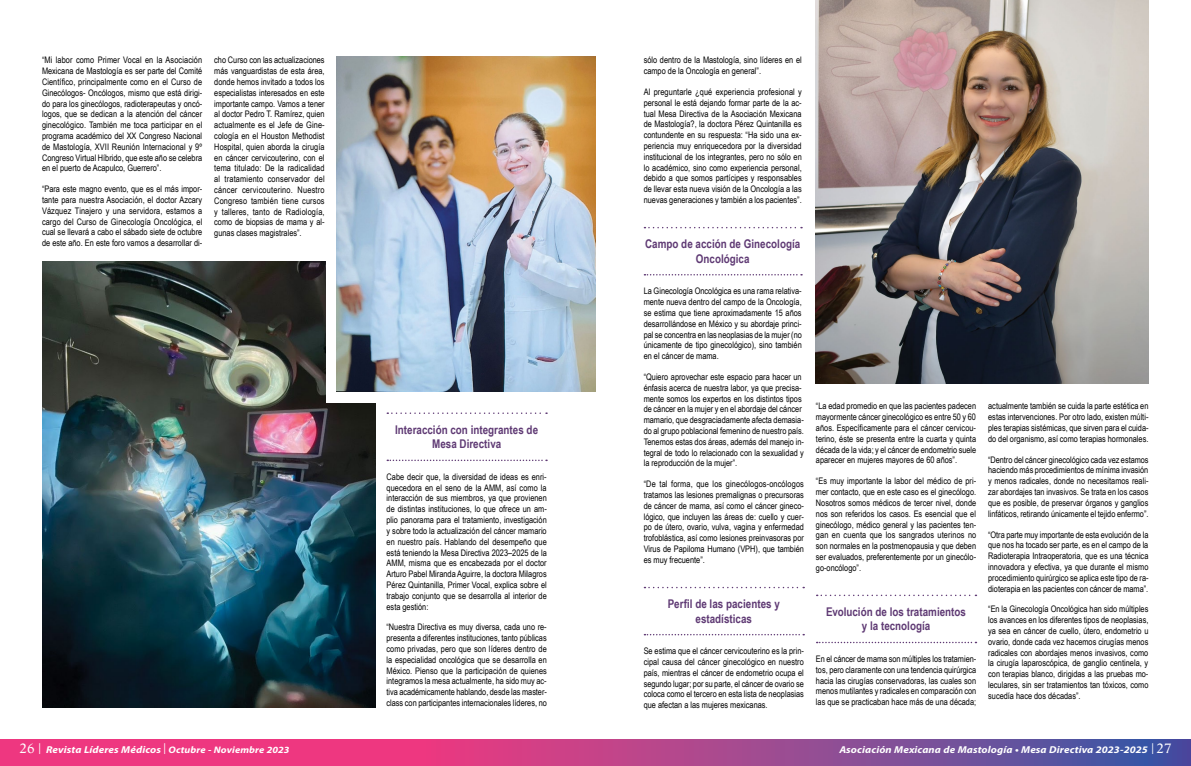
<style>
.page{position:relative;width:1191px;height:766px;background:#fff}
.page>*{position:absolute;margin:0;border:0;box-sizing:border-box;transform-origin:0 0}
.t1{font:700 12px/14.4px "Arial Narrow";color:#5f3a74;text-align:center}
.t2{font:italic 700 10px "Myriad Pro";letter-spacing:.01em;color:#fff;scale:1.1 1}
.t3{font:9px/10.8px "Arial Narrow";color:#000;text-align:justify}
.s1{font-family:"New Aster";font-weight:400;font-style:normal;font-size:13.7px}
.s2{font-family:"Interstate";font-weight:300;font-style:normal;font-stretch:condensed;font-size:11px}
.s3{font-size:9.5px}
</style>
<div class="page">
<svg style="left:0;top:739px;width:1191px;height:26px;background:#b3438c"></svg>
<svg style="left:387px;top:412px;width:160px;height:2px"></svg>
<svg style="left:387px;top:459px;width:160px;height:2px"></svg>
<img style="left:43px;top:261px;width:332px;height:446px">
<svg style="left:644px;top:227px;width:158px;height:1px"></svg>
<svg style="left:644px;top:274px;width:158px;height:1px"></svg>
<svg style="left:644px;top:586px;width:160px;height:2px"></svg>
<svg style="left:644px;top:633px;width:160px;height:2px"></svg>
<svg style="left:816px;top:594px;width:160px;height:2px"></svg>
<svg style="left:816px;top:641px;width:160px;height:2px"></svg>
<img style="left:816px;top:0;width:332px;height:383px">
<div style="left:326px;top:241px;width:77px;height:162px;background:#fff"></div>
<img style="left:336px;top:57px;width:260px;height:334px">
<p class="t3" style="left:42px;top:54px;width:162px">“Mi labor como Primer Vocal en la Asociación Mexicana de Mastología es ser parte del Comité Científico, principalmente como en el Curso de Ginecólogos- Oncólogos, mismo que está dirigi&shy;do para los ginecólogos, radioterapeutas y oncó&shy;logos, que se dedican a la atención del cáncer ginecológico. También me toca participar en el programa académico del XX Congreso Nacional de Mastología, XVII Reunión Internacional y 9º Congreso Virtual Híbrido, que este año se celebra en el puerto de Acapulco, Guerrero”.</p>
<p class="t3" style="left:42px;top:183px;width:162px">“Para este magno evento, que es el más impor&shy;tante para nuestra Asociación, el doctor Azcary Vázquez Tinajero y una servidora, estamos a cargo del Curso de Ginecología Oncológica, el cual se llevará a cabo el sábado siete de octubre de este año. En este foro vamos a desarrollar di-</p>
<p class="t3" style="left:214px;top:54px;width:112px">cho Curso con las actualizaciones más vanguardistas de esta área, donde hemos invitado a todos los especialistas interesados en este importante campo. Vamos a tener al doctor Pedro T. Ramírez, quien actualmente es el Jefe de Gine&shy;cología en el Houston Methodist Hospital, quien aborda la cirugía en cáncer cervicouterino, con el tema titulado: De la radicalidad al tratamiento conservador del cáncer cervicouterino. Nuestro Congreso también tiene cursos y talleres, tanto de Radiología, como de biopsias de mama y al&shy;gunas clases magistrales”.</p>
<h1 class="t1" style="left:395px;top:421px;width:145px">Interacción con integrantes de<br>Mesa Directiva</h1>
<p class="t3" style="left:386px;top:471px;width:162px">Cabe decir que, la diversidad de ideas es enri&shy;quecedora en el seno de la AMM, así como la interacción de sus miembros, ya que provienen de distintas instituciones, lo que ofrece un am&shy;plio panorama para el tratamiento, investigación y sobre todo la actualización del cáncer mamario en nuestro país. Hablando del desempeño que está teniendo la Mesa Directiva 2023–2025 de la AMM, misma que es encabezada por el doctor Arturo Pabel Miranda Aguirre, la doctora Milagros Pérez Quintanilla, Primer Vocal, explica sobre el trabajo conjunto que se desarrolla al interior de esta gestión:</p>
<p class="t3" style="left:386px;top:621px;width:162px">“Nuestra Directiva es muy diversa, cada uno re&shy;presenta a diferentes instituciones, tanto públicas como privadas, pero que son líderes dentro de la especialidad oncológica que se desarrolla en México. Pienso que la participación de quienes integramos la mesa actualmente, ha sido muy ac&shy;tiva académicamente hablando, desde las master&shy;class con participantes internacionales líderes, no</p>
<p class="t3" style="left:643px;top:54px;width:160px">sólo dentro de la Mastología, sino líderes en el campo de la Oncología en general”.</p>
<p class="t3" style="left:643px;top:86px;width:160px">Al preguntarle ¿qué experiencia profesional y personal le está dejando formar parte de la ac&shy;tual Mesa Directiva de la Asociación Mexicana de Mastología?, la doctora Pérez Quintanilla es contundente en su respuesta: “Ha sido una ex&shy;periencia muy enriquecedora por la diversidad institucional de los integrantes, pero no sólo en lo académico, sino como experiencia personal, debido a que somos partícipes y responsables de llevar esta nueva visión de la Oncología a las nuevas generaciones y también a los pacientes”.</p>
<h1 class="t1" style="left:645px;top:236px;width:156px">Campo de acción de Ginecología<br>Oncológica</h1>
<p class="t3" style="left:643px;top:285px;width:160px">La Ginecología Oncológica es una rama relativa&shy;mente nueva dentro del campo de la Oncología, se estima que tiene aproximadamente 15 años desarrollándose en México y su abordaje princi&shy;pal se concentra en las neoplasias de la mujer (no únicamente de tipo ginecológico), sino también en el cáncer de mama.</p>
<p class="t3" style="left:643px;top:371px;width:162px;text-align:left">“Quiero aprovechar este espacio para hacer un énfasis acerca de nuestra labor, ya que precisa&shy;mente somos los expertos en los distintos tipos de cáncer en la mujer y en el abordaje del cáncer mamario, que desgraciadamente afecta demasia&shy;do al grupo poblacional femenino de nuestro país.<br>Tenemos estas dos áreas, además del manejo in&shy;tegral de todo lo relacionado con la sexualidad y la reproducción de la mujer”.</p>
<p class="t3" style="left:643px;top:478px;width:162px">“De tal forma, que los ginecólogos-oncólogos tratamos las lesiones premalignas o precursoras de cáncer de mama, así como el cáncer gineco&shy;lógico, que incluyen las áreas de: cuello y cuer&shy;po de útero, ovario, vulva, vagina y enfermedad trofoblástica, así como lesiones preinvasoras por Virus de Papiloma Humano (VPH), que también es muy frecuente”.</p>
<h1 class="t1" style="left:668px;top:596px;width:114px">Perfil de las pacientes y estadísticas</h1>
<p class="t3" style="left:643px;top:645px;width:162px">Se estima que el cáncer cervicouterino es la prin&shy;cipal causa del cáncer ginecológico en nuestro país, mientras el cáncer de endometrio ocupa el segundo lugar; por su parte, el cáncer de ovario se coloca como el tercero en esta lista de neoplasias que afectan a las mujeres mexicanas.</p>
<p class="t3" style="left:816px;top:400px;width:162px">“La edad promedio en que las pacientes padecen mayormente cáncer ginecológico es entre 50 y 60 años. Específicamente para el cáncer cervicou&shy;terino, éste se presenta entre la cuarta y quinta década de la vida; y el cáncer de endometrio suele aparecer en mujeres mayores de 60 años”.</p>
<p class="t3" style="left:816px;top:475px;width:162px">“Es muy importante la labor del médico de pri&shy;mer contacto, que en este caso es el ginecólogo.<br>Nosotros somos médicos de tercer nivel, donde nos son referidos los casos. Es esencial que el ginecólogo, médico general y las pacientes ten&shy;gan en cuenta que los sangrados uterinos no son normales en la postmenopausia y que deben ser evaluados, preferentemente por un ginecólo&shy;go-oncólogo”.</p>
<h1 class="t1" style="left:826px;top:603px;width:141px">Evolución de los tratamientos y la tecnología</h1>
<p class="t3" style="left:816px;top:653px;width:162px">En el cáncer de mama son múltiples los tratamien&shy;tos, pero claramente con una tendencia quirúrgica hacia las cirugías conservadoras, las cuales son menos mutilantes y radicales en comparación con las que se practicaban hace más de una década;</p>
<p class="t3" style="left:988px;top:400px;width:162px">actualmente también se cuida la parte estética en estas intervenciones. Por otro lado, existen múlti&shy;ples terapias sistémicas, que sirven para el cuida&shy;do del organismo, así como terapias hormonales.</p>
<p class="t3" style="left:988px;top:453px;width:162px">“Dentro del cáncer ginecológico cada vez estamos haciendo más procedimientos de mínima invasión y menos radicales, donde no necesitamos reali&shy;zar abordajes tan invasivos. Se trata en los casos que es posible, de preservar órganos y ganglios linfáticos, retirando únicamente el tejido enfermo”.</p>
<p class="t3" style="left:988px;top:528px;width:162px">“Otra parte muy importante de esta evolución de la que nos ha tocado ser parte, es en el campo de la Radioterapia Intraoperatoria, que es una técnica innovadora y efectiva, ya que durante el mismo procedimiento quirúrgico se aplica este tipo de ra&shy;dioterapia en las pacientes con cáncer de mama”.</p>
<p class="t3" style="left:988px;top:603px;width:162px">“En la Ginecología Oncológica han sido múltiples los avances en los diferentes tipos de neoplasias, ya sea en cáncer de cuello, útero, endometrio u ovario, donde cada vez hacemos cirugías menos radicales con abordajes menos invasivos, como la cirugía laparoscópica, de ganglio centinela, y con terapias blanco, dirigidas a las pruebas mo&shy;leculares, sin ser tratamientos tan tóxicos, como sucedía hace dos décadas”.</p>
<p class="t2" style="left:20px;top:742px;width:247px"><span class="s1">26</span> <span class="s2">|</span> Revista Líderes Médicos <span class="s2">|</span> <span class="s3">Octubre - Noviembre 2023</span></p>
<p class="t2" style="left:839px;top:742px;width:304px">Asociación Mexicana de Mastología • Mesa Directiva 2023-2025 <span class="s2">|</span> <span class="s1">27</span></p>
</div>
